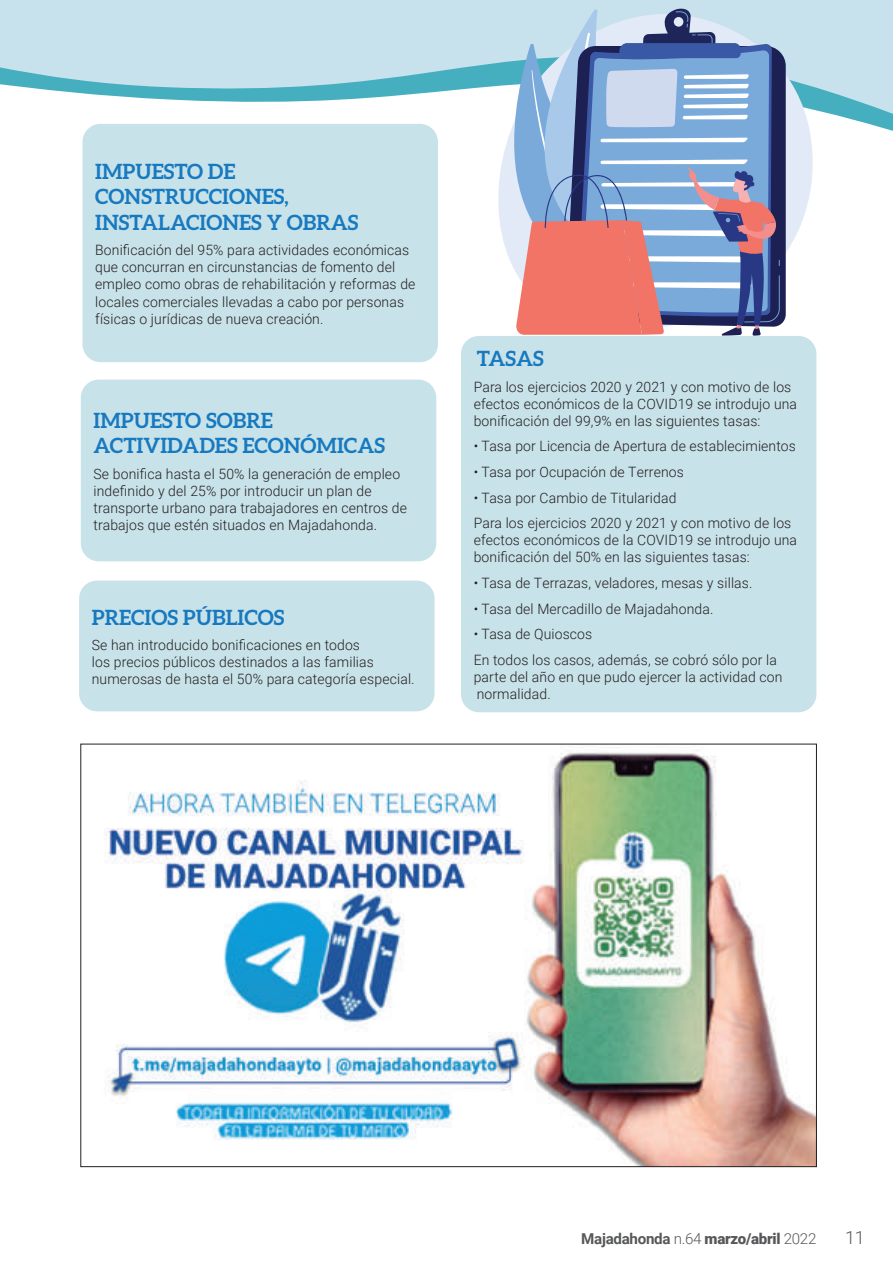
<style>
.page{position:relative;width:893px;height:1263px;background:#fff}
.page>*{position:absolute;margin:0;border:0;box-sizing:border-box;transform-origin:0 0}
.t1{font:700 21px/25.2px "Aleo";color:#1779bf}
.t2{font:300 18px "Roboto";color:#57585a}
.t3{font:700 15px "Roboto";letter-spacing:-.02em;color:#57585a}
.t4{font:300 14.25px/17.1px "Roboto";letter-spacing:.01em;color:#231f20}
.s1{font-weight:300}
.s2{font-weight:900}
</style>
<div class="page">
<img style="left:104px;top:746px;width:711px;height:419px">
<div style="left:81px;top:380px;width:355px;height:181px;background:#c8e2e9;border-radius:18px"></div>
<div style="left:461px;top:336px;width:355px;height:376px;background:#c8e2e9;border-radius:18px"></div>
<div style="left:82px;top:124px;width:356px;height:238px;background:#c8e2e9;border-radius:18px"></div>
<div style="left:79px;top:580px;width:356px;height:131px;background:#c8e2e9;border-radius:18px"></div>
<svg style="left:82px;top:114px;width:811px;height:36px"></svg>
<svg style="left:0;top:0;width:893px;height:114px;fill:#c8e2ed"></svg>
<svg style="left:780px;top:14px;width:33px;height:238px"></svg>
<svg style="left:780px;top:46px;width:6px;height:279px"></svg>
<svg style="left:471px;top:9px;width:309px;height:327px"></svg>
<h1 class="t1" style="left:95px;top:159px;width:265px">IMPUESTO DE<br>CONSTRUCCIONES,<br>INSTALACIONES Y OBRAS</h1>
<p class="t4" style="left:95px;top:241px;width:322px">Bonificación del 95% para actividades económicas que concurran en circunstancias de fomento del empleo como obras de rehabilitación y reformas de locales comerciales llevadas a cabo por personas físicas o jurídicas de nueva creación.</p>
<h1 class="t1" style="left:94px;top:407px;width:293px">IMPUESTO SOBRE<br>ACTIVIDADES ECONÓMICAS</h1>
<p class="t4" style="left:94px;top:464px;width:315px">Se bonifica hasta el 50% la generación de empleo indefinido y del 25% por introducir un plan de transporte urbano para trabajadores en centros de trabajos que estén situados en Majadahonda.</p>
<h1 class="t1" style="left:92px;top:604px;width:194px">PRECIOS PÚBLICOS</h1>
<p class="t4" style="left:92px;top:636px;width:324px">Se han introducido bonificaciones en todos<br>los precios públicos destinados a las familias numerosas de hasta el 50% para categoría especial.</p>
<h1 class="t1" style="left:477px;top:345px;width:69px">TASAS</h1>
<p class="t4" style="left:474px;top:377px;width:325px">Para los ejercicios 2020 y 2021 y con motivo de los efectos económicos de la COVID19 se introdujo una bonificación del 99,9% en las siguientes tasas:</p>
<p class="t4" style="left:474px;top:437px;width:324px">• Tasa por Licencia de Apertura de establecimientos</p>
<p class="t4" style="left:474px;top:463px;width:212px">• Tasa por Ocupación de Terrenos</p>
<p class="t4" style="left:474px;top:484px;width:319px;line-height:25.7px">• Tasa por Cambio de Titularidad<br>Para los ejercicios 2020 y 2021 y con motivo de los</p>
<p class="t4" style="left:474px;top:531px;width:325px">efectos económicos de la COVID19 se introdujo una bonificación del 50% en las siguientes tasas:</p>
<p class="t4" style="left:474px;top:574px;width:280px">• Tasa de Terrazas, veladores, mesas y sillas.</p>
<p class="t4" style="left:474px;top:599px;width:241px">• Tasa del Mercadillo de Majadahonda.</p>
<p class="t4" style="left:474px;top:621px;width:305px;line-height:25.7px">• Tasa de Quioscos<br>En todos los casos, además, se cobró sólo por la</p>
<p class="t4" style="left:474px;top:668px;width:310px">parte del año en que pudo ejercer la actividad con normalidad.</p>
<p class="t3" style="left:581px;top:1228px;width:237px">Majadahonda <span class="s1">n.64</span> <span class="s2">marzo/abril</span> <span class="s1">2022</span></p>
<p class="t2" style="left:845px;top:1224px;width:21px">11</p>
</div>
